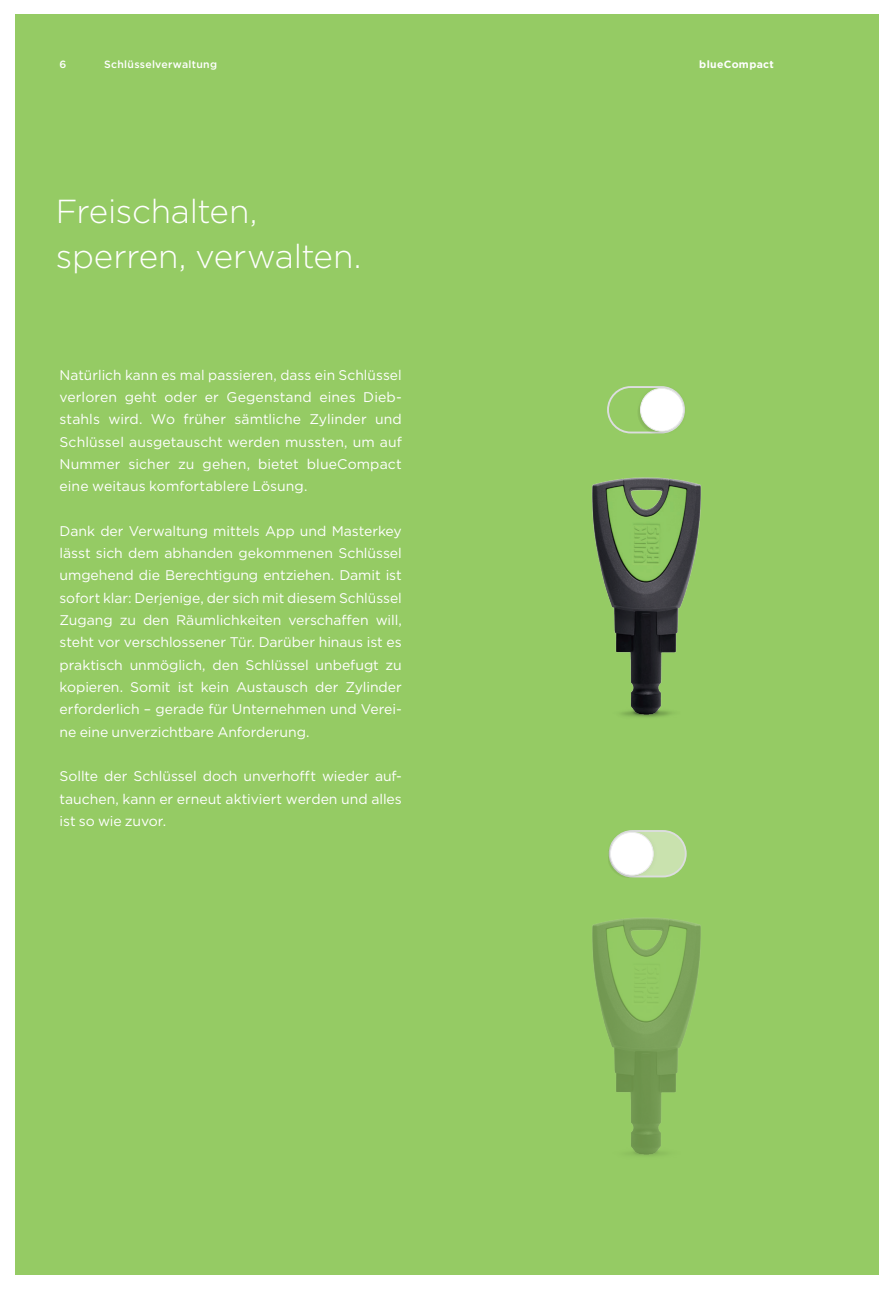
<style>
.page{position:relative;width:893px;height:1290px;background:#fff}
.page>*{position:absolute;margin:0;border:0;box-sizing:border-box;transform-origin:0 0}
.t1{font:300 33.25px/44.6px "Gotham";letter-spacing:-.01em;color:#fff}
.t2{font:14px/22.4px "Gotham";color:#fff;text-align:justify}
.t3{font:500 10.5px "Gotham";letter-spacing:.025em;color:#fff}
.t4{font:700 10.5px "Gotham";letter-spacing:.03em;color:#fff}
</style>
<div class="page">
<div style="left:15px;top:15px;width:863px;height:1260px;background:#95cb64"></div>
<svg style="left:607px;top:386px;width:27px;height:47px"></svg>
<img style="left:634px;top:386px;width:51px;height:47px">
<div style="left:640px;top:388px;width:43px;height:43px;background:#fff;border-radius:50%"></div>
<div style="left:640px;top:388px;width:44px;height:43px;border:1px solid #ececee;border-radius:50%"></div>
<img style="left:591px;top:477px;width:111px;height:240px">
<svg style="left:660px;top:830px;width:27px;height:47px"></svg>
<img style="left:609px;top:830px;width:51px;height:47px">
<div style="left:610px;top:832px;width:43px;height:43px;background:#fff;border-radius:50%"></div>
<div style="left:610px;top:832px;width:44px;height:43px;border:1px solid #ececee;border-radius:50%"></div>
<img style="left:592px;top:917px;width:109px;height:239px">
<p class="t3" style="left:60px;top:57px;width:8px">6</p>
<p class="t3" style="left:104px;top:57px;width:114px">Schlüsselverwaltung</p>
<p class="t4" style="left:699px;top:57px;width:76px">blueCompact</p>
<h1 class="t1" style="left:56px;top:188px;width:307px">Freischalten, sperren, verwalten.</h1>
<p class="t2" style="left:60px;top:363px;width:344px">Natürlich kann es mal passieren, dass ein Schlüssel verloren geht oder er Gegenstand eines Dieb&shy;stahls wird. Wo früher sämtliche Zylinder und Schlüssel ausgetauscht werden mussten, um auf Nummer sicher zu gehen, bietet blueCompact eine weitaus komfortablere Lösung.</p>
<p class="t2" style="left:60px;top:519px;width:344px">Dank der Verwaltung mittels App und Masterkey lässt sich dem abhanden gekommenen Schlüssel umgehend die Berechtigung entziehen. Damit ist sofort klar: Derjenige, der sich mit diesem Schlüssel Zugang zu den Räumlichkeiten verschaffen will, steht vor verschlossener Tür. Darüber hinaus ist es praktisch unmöglich, den Schlüssel unbefugt zu kopieren. Somit ist kein Austausch der Zylinder erforderlich – gerade für Unternehmen und Verei&shy;ne eine unverzichtbare Anforderung.</p>
<p class="t2" style="left:60px;top:765px;width:344px">Sollte der Schlüssel doch unverhofft wieder auf&shy;tauchen, kann er erneut aktiviert werden und alles ist so wie zuvor.</p>
</div>
